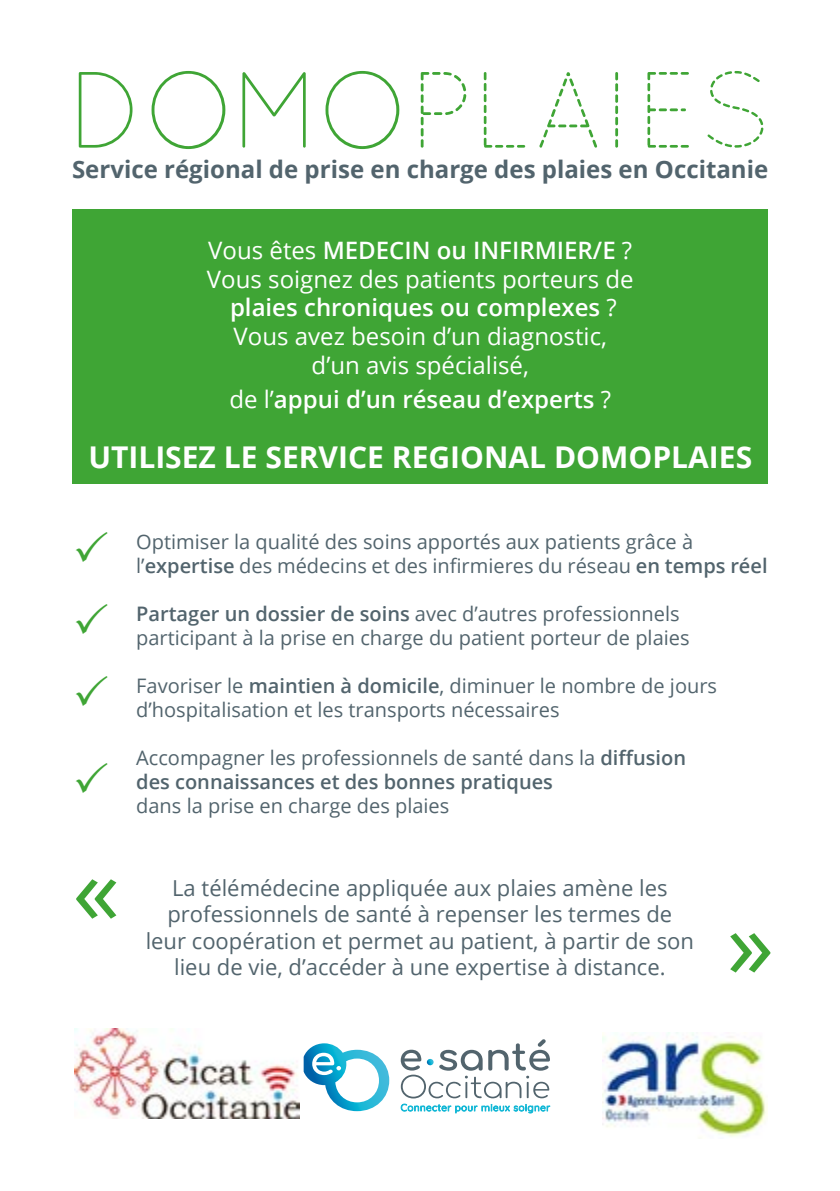
<style>
.page{position:relative;width:840px;height:1191px;background:#fff}
.page>*{position:absolute;margin:0;border:0;box-sizing:border-box;transform-origin:0 0}
.t1{font:108px "Quicksand Dash";color:#3fa535}
.t2{font:96px "Open Sans";color:#3fa535}
.t3{font:700 30px "Open Sans";color:#fff}
.t4{font:24px/28.8px "Open Sans";color:#fff;text-align:center}
.t5{font:700 24px "Open Sans";color:#52646d}
.t6{font:600 24px "Open Sans";color:#fff}
.t7{font:22px/26.4px "Open Sans";color:#52646d;text-align:center}
.t8{font:20px/24px "Open Sans";color:#52646d}
.t9{font:600 20px/24px "Open Sans";color:#52646d}
.s1{font-family:"Quicksand";font-weight:300}
.s2{font-weight:600}
.s3{font-weight:400}
</style>
<div class="page">
<img style="left:75px;top:1028px;width:224px;height:90px">
<svg style="left:303px;top:1043px;width:86px;height:68px"></svg>
<svg style="left:401px;top:1104px;width:148px;height:9px"></svg>
<svg style="left:400px;top:1039px;width:149px;height:59px"></svg>
<img style="left:602px;top:1032px;width:165px;height:105px">
<div style="left:73px;top:209px;width:694px;height:274px;background:#3fa535"></div>
<h1 class="t1" style="left:67px;top:60px;width:706px"><span class="s1">DOMO</span>PLAIES</h1>
<p class="t5" style="left:72px;top:153px;width:697px">Service régional de prise en charge des plaies en Occitanie</p>
<p class="t4" style="left:207px;top:235px;width:428px">Vous êtes <span class="s2">MEDECIN ou INFIRMIER/E</span> ?<br>Vous soignez des patients porteurs de <span class="s2">plaies chroniques ou complexes</span> ?<br>Vous avez besoin d’un diagnostic, d’un avis spécialisé,</p>
<p class="t6" style="left:229px;top:382px;width:383px"><span class="s3">de l’</span>appui d’un réseau d’experts <span class="s3">?</span></p>
<h3 class="t3" style="left:88px;top:435px;width:665px">UTILISEZ LE SERVICE REGIONAL DOMOPLAIES</h3>
<p class="t8" style="left:136px;top:529px;width:632px">Optimiser la qualité des soins apportés aux patients grâce à l’<span class="s2">expertise</span> des médecins et des infirmieres du réseau <span class="s2">en temps réel</span></p>
<p class="t8" style="left:136px;top:601px;width:554px"><span class="s2">Partager un dossier de soins</span> avec d’autres professionnels participant à la prise en charge du patient porteur de plaies</p>
<p class="t8" style="left:136px;top:673px;width:582px">Favoriser le <span class="s2">maintien à domicile</span>, diminuer le nombre de jours d’hospitalisation et les transports nécessaires</p>
<p class="t9" style="left:136px;top:745px;width:551px"><span class="s3">Accompagner les professionnels de santé dans la</span> diffusion des connaissances et des bonnes pratiques</p>
<p class="t8" style="left:136px;top:793px;width:314px">dans la prise en charge des plaies</p>
<h2 class="t2" style="left:72px;top:823px;width:49px">«</h2>
<p class="t7" style="left:146px;top:874px;width:549px">La télémédecine appliquée aux plaies amène les professionnels de santé à repenser les termes de leur coopération et permet au patient, à partir de son lieu de vie, d’accéder à une expertise à distance.</p>
<h2 class="t2" style="left:726px;top:877px;width:49px">»</h2>
</div>
